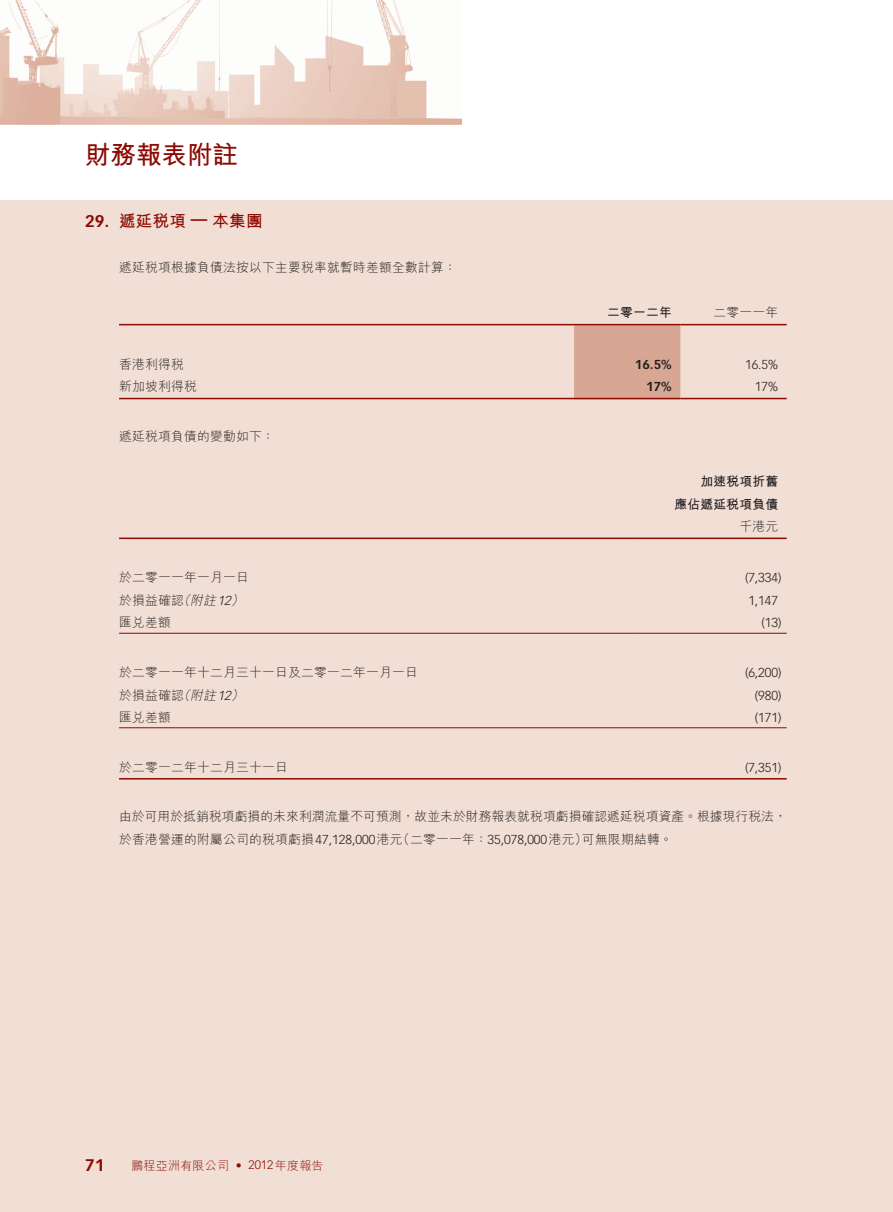
<style>
.page{position:relative;width:893px;height:1212px;background:#fff}
.page>*{position:absolute;margin:0;border:0;box-sizing:border-box;transform-origin:0 0}
.t1{font:700 25.5px "M Hei HK";color:#8b0a02}
.t2{font:700 16.5px "M Hei HK";letter-spacing:.02em;color:#8b0a02}
.t3{font:700 16.5px "Vectora LT Std";color:#8b0a02}
.t4{font:300 12.75px/22.5px "M Hei HK";letter-spacing:.02em;color:#231f20}
.t5{font:300 12.75px "Vectora LT Std";color:#231f20}
.t6{font:700 12.75px/22.5px "M Hei HK";letter-spacing:.02em;color:#231f20;text-align:right}
.t7{font:italic 300 12.75px "M Hei HK";color:#231f20}
.t8{font:700 12.75px "Vectora LT Std";color:#231f20}
.t9{font:300 12px "M Hei HK";letter-spacing:.02em;color:#8b0a02}
.s1{font-family:"Vectora LT Std"}
</style>
<div class="page">
<div style="left:0;top:200px;width:893px;height:1012px;background:#f1ded4"></div>
<img style="left:0;top:0;width:461px;height:124px">
<div style="left:574px;top:325px;width:106px;height:73px;background:#d8a793"></div>
<hr style="left:119px;top:324px;width:455px;height:1px;background:#8b0a02">
<hr style="left:574px;top:324px;width:106px;height:1px;background:#8b0a02">
<hr style="left:680px;top:324px;width:107px;height:1px;background:#8b0a02">
<hr style="left:119px;top:398px;width:455px;height:1px;background:#8b0a02">
<hr style="left:574px;top:398px;width:106px;height:1px;background:#8b0a02">
<hr style="left:680px;top:398px;width:107px;height:1px;background:#8b0a02">
<hr style="left:119px;top:538px;width:519px;height:1px;background:#8b0a02">
<hr style="left:638px;top:538px;width:149px;height:1px;background:#8b0a02">
<hr style="left:119px;top:633px;width:519px;height:1px;background:#8b0a02">
<hr style="left:638px;top:633px;width:149px;height:1px;background:#8b0a02">
<hr style="left:119px;top:727px;width:519px;height:1px;background:#8b0a02">
<hr style="left:638px;top:727px;width:149px;height:1px;background:#8b0a02">
<hr style="left:119px;top:778px;width:519px;height:1px;background:#8b0a02">
<hr style="left:638px;top:778px;width:149px;height:1px;background:#8b0a02">
<h1 class="t1" style="left:85px;top:136px;width:154px">財務報表附註</h1>
<p class="t3" style="left:85px;top:211px;width:26px">29.</p>
<p class="t2" style="left:212px;top:209px;width:52px">本集團</p>
<p class="t2" style="left:119px;top:209px;width:68px">遞延稅項</p>
<p class="t3" style="left:191px;top:209px;width:18px">—</p>
<p class="t4" style="left:119px;top:256px;width:339px">遞延稅項根據負債法按以下主要稅率就暫時差額全數計算：</p>
<p class="t4" style="left:119px;top:353px;width:66px">香港利得稅</p>
<p class="t4" style="left:119px;top:375px;width:79px">新加坡利得稅</p>
<p class="t4" style="left:119px;top:425px;width:157px">遞延稅項負債的變動如下：</p>
<p class="t6" style="left:607px;top:300px;width:66px">二零一二年</p>
<p class="t4" style="left:713px;top:301px;width:66px">二零一一年</p>
<p class="t8" style="left:635px;top:356px;width:39px">16.5%</p>
<p class="t5" style="left:745px;top:357px;width:35px">16.5%</p>
<p class="t8" style="left:646px;top:379px;width:27px">17%</p>
<p class="t5" style="left:755px;top:379px;width:25px">17%</p>
<p class="t6" style="left:674px;top:469px;width:105px">加速稅項折舊<br>應佔遞延稅項負債</p>
<p class="t4" style="left:739px;top:515px;width:40px">千港元</p>
<p class="t4" style="left:119px;top:566px;width:131px">於二零一一年一月一日</p>
<p class="t5" style="left:745px;top:570px;width:38px">)7,334(</p>
<p class="t7" style="left:177px;top:594px;width:17px">（</p>
<p class="t7" style="left:231px;top:594px;width:17px">(</p>
<p class="t7" style="left:190px;top:594px;width:45px">附註<span class="s1">12</span></p>
<p class="t4" style="left:119px;top:589px;width:66px">於損益確認</p>
<p class="t5" style="left:748px;top:593px;width:31px">1,147</p>
<p class="t4" style="left:119px;top:611px;width:53px">匯兌差額</p>
<p class="t5" style="left:762px;top:616px;width:21px">)13(</p>
<p class="t4" style="left:119px;top:661px;width:300px">於二零一一年十二月三十一日及二零一二年一月一日</p>
<p class="t5" style="left:745px;top:665px;width:38px">)6,200(</p>
<p class="t7" style="left:177px;top:688px;width:17px">（</p>
<p class="t7" style="left:231px;top:688px;width:17px">(</p>
<p class="t7" style="left:190px;top:688px;width:45px">附註<span class="s1">12</span></p>
<p class="t4" style="left:119px;top:683px;width:66px">於損益確認</p>
<p class="t5" style="left:755px;top:688px;width:28px">)980(</p>
<p class="t4" style="left:119px;top:706px;width:53px">匯兌差額</p>
<p class="t5" style="left:755px;top:710px;width:28px">)171(</p>
<p class="t4" style="left:119px;top:755px;width:170px">於二零一二年十二月三十一日</p>
<p class="t4" style="left:582px;top:805px;width:206px;text-indent:-463px">由於可用於抵銷稅項虧損的未來利潤流量不可預測，故並未於財務報表就稅項虧損確認遞延稅項資產。根據現行稅法，可無限期結轉。</p>
<p class="t5" style="left:745px;top:760px;width:38px">)7,351(</p>
<p class="t4" style="left:397px;top:828px;width:192px">（二零一一年：<span class="s1">35,078,000</span>港元）</p>
<p class="t4" style="left:119px;top:828px;width:285px">於香港營運的附屬公司的稅項虧損<span class="s1">47,128,000</span>港元</p>
<p class="t3" style="left:85px;top:1155px;width:21px">71</p>
<p class="t9" style="left:131px;top:1159px;width:194px">鵬程亞洲有限公司 • <span class="s1">2012</span>年度報告</p>
</div>
